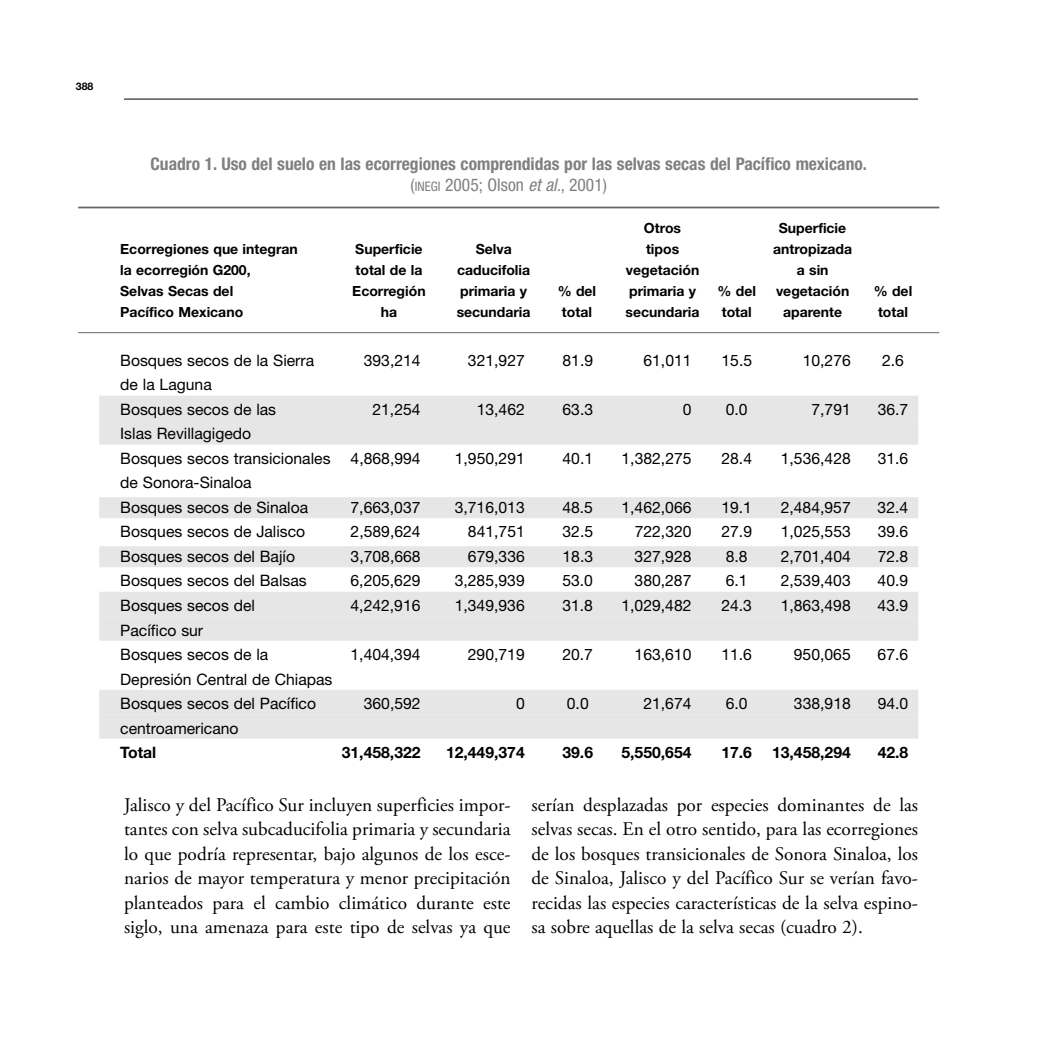
<style>
.page{position:relative;width:1042px;height:1042px;background:#fff}
.page>*{position:absolute;margin:0;border:0;box-sizing:border-box;transform-origin:0 0}
.t1{font:19.25px/24.5px "Adobe Garamond Pro";color:#000;text-align:justify}
.t2{font:700 condensed 17.5px/21px "Helvetica Neue LT Std";color:#808080;text-align:center}
.t3{font:15.75px/24.5px "Helvetica Neue LT Std";color:#000}
.t4{font:700 15.75px "Helvetica Neue LT Std";color:#000}
.t5{font:700 14px "Helvetica Neue LT Std";color:#000}
.t6{font:700 10.5px "Helvetica Neue LT Std";color:#000}
.s1{font-weight:400}
.s2{font-weight:400;font-size:13.12px}
.s3{font-weight:400;font-style:italic}
.s4{font-weight:700}
</style>
<div class="page">
<hr style="left:124px;top:99px;width:794px;height:1px;background:#000">
<hr style="left:78px;top:207px;width:861px;height:1px;background:#666">
<hr style="left:78px;top:332px;width:861px;height:1px;background:#666">
<div style="left:99px;top:396px;width:819px;height:24px;background:#e6e6e6"></div>
<div style="left:99px;top:420px;width:819px;height:25px;background:#e6e6e6"></div>
<div style="left:99px;top:497px;width:819px;height:21px;background:#e6e6e6"></div>
<div style="left:99px;top:546px;width:819px;height:21px;background:#e6e6e6"></div>
<div style="left:99px;top:592px;width:819px;height:24px;background:#e6e6e6"></div>
<div style="left:99px;top:616px;width:819px;height:25px;background:#e6e6e6"></div>
<div style="left:99px;top:690px;width:819px;height:24px;background:#e6e6e6"></div>
<div style="left:99px;top:714px;width:819px;height:25px;background:#e6e6e6"></div>
<p class="t6" style="left:76px;top:83px;width:19px">388</p>
<p class="t2" style="left:151px;top:155px;width:718px">Cuadro 1. Uso del suelo en las ecorregiones comprendidas por las selvas secas del Pacífico mexicano. <span class="s1">(</span><span class="s2">INEGI</span> <span class="s1">2005; Olson</span> <span class="s3">et al.</span><span class="s1">, 2001)</span></p>
<p class="t5" style="left:644px;top:223px;width:39px">Otros</p>
<p class="t5" style="left:779px;top:223px;width:69px">Superficie</p>
<p class="t5" style="left:120px;top:244px;width:179px">Ecorregiones que integran</p>
<p class="t5" style="left:355px;top:244px;width:69px">Superficie</p>
<p class="t5" style="left:476px;top:244px;width:38px">Selva</p>
<p class="t5" style="left:646px;top:244px;width:35px">tipos</p>
<p class="t5" style="left:773px;top:244px;width:81px">antropizada</p>
<p class="t5" style="left:120px;top:265px;width:132px">la ecorregión G200,</p>
<p class="t5" style="left:355px;top:265px;width:68px">total de la</p>
<p class="t5" style="left:457px;top:265px;width:75px">caducifolia</p>
<p class="t5" style="left:626px;top:265px;width:75px">vegetación</p>
<p class="t5" style="left:797px;top:265px;width:33px">a sin</p>
<p class="t5" style="left:120px;top:286px;width:115px">Selvas Secas del</p>
<p class="t5" style="left:352px;top:286px;width:75px">Ecorregión</p>
<p class="t5" style="left:460px;top:286px;width:68px">primaria y</p>
<p class="t5" style="left:558px;top:286px;width:40px">% del</p>
<p class="t5" style="left:629px;top:286px;width:68px">primaria y</p>
<p class="t5" style="left:717px;top:286px;width:40px">% del</p>
<p class="t5" style="left:776px;top:286px;width:75px">vegetación</p>
<p class="t5" style="left:874px;top:286px;width:40px">% del</p>
<p class="t5" style="left:120px;top:307px;width:124px">Pacífico Mexicano</p>
<p class="t5" style="left:381px;top:307px;width:18px">ha</p>
<p class="t5" style="left:457px;top:307px;width:75px">secundaria</p>
<p class="t5" style="left:562px;top:307px;width:32px">total</p>
<p class="t5" style="left:626px;top:307px;width:75px">secundaria</p>
<p class="t5" style="left:722px;top:307px;width:32px">total</p>
<p class="t5" style="left:783px;top:307px;width:61px">aparente</p>
<p class="t5" style="left:878px;top:307px;width:32px">total</p>
<p class="t3" style="left:120px;top:350px;width:195px">Bosques secos de la Sierra</p>
<p class="t3" style="left:364px;top:350px;width:58px">393,214</p>
<p class="t3" style="left:468px;top:350px;width:58px">321,927</p>
<p class="t3" style="left:562px;top:350px;width:32px">81.9</p>
<p class="t3" style="left:643px;top:350px;width:50px">61,011</p>
<p class="t3" style="left:721px;top:350px;width:32px">15.5</p>
<p class="t3" style="left:803px;top:350px;width:50px">10,276</p>
<p class="t3" style="left:882px;top:350px;width:23px">2.6</p>
<p class="t3" style="left:120px;top:374px;width:157px">de la Laguna<br>Bosques secos de las</p>
<p class="t3" style="left:372px;top:399px;width:50px">21,254</p>
<p class="t3" style="left:477px;top:399px;width:50px">13,462</p>
<p class="t3" style="left:562px;top:399px;width:32px">63.3</p>
<p class="t3" style="left:683px;top:399px;width:10px">0</p>
<p class="t3" style="left:726px;top:399px;width:23px">0.0</p>
<p class="t3" style="left:811px;top:399px;width:41px">7,791</p>
<p class="t3" style="left:877px;top:399px;width:32px">36.7</p>
<p class="t3" style="left:120px;top:423px;width:212px">Islas Revillagigedo<br>Bosques secos transicionales</p>
<p class="t3" style="left:120px;top:472px;width:190px">de Sonora-Sinaloa<br>Bosques secos de Sinaloa</p>
<p class="t3" style="left:350px;top:448px;width:72px">4,868,994</p>
<p class="t3" style="left:455px;top:448px;width:72px">1,950,291</p>
<p class="t3" style="left:562px;top:448px;width:32px">40.1</p>
<p class="t3" style="left:621px;top:448px;width:72px">1,382,275</p>
<p class="t3" style="left:721px;top:448px;width:32px">28.4</p>
<p class="t3" style="left:781px;top:448px;width:72px">1,536,428</p>
<p class="t3" style="left:878px;top:448px;width:32px">31.6</p>
<p class="t3" style="left:350px;top:497px;width:72px">7,663,037</p>
<p class="t3" style="left:455px;top:497px;width:72px">3,716,013</p>
<p class="t3" style="left:562px;top:497px;width:32px">48.5</p>
<p class="t3" style="left:621px;top:497px;width:72px">1,462,066</p>
<p class="t3" style="left:721px;top:497px;width:32px">19.1</p>
<p class="t3" style="left:781px;top:497px;width:72px">2,484,957</p>
<p class="t3" style="left:877px;top:497px;width:32px">32.4</p>
<p class="t3" style="left:120px;top:521px;width:187px">Bosques secos de Jalisco</p>
<p class="t3" style="left:350px;top:521px;width:72px">2,589,624</p>
<p class="t3" style="left:468px;top:521px;width:58px">841,751</p>
<p class="t3" style="left:562px;top:521px;width:32px">32.5</p>
<p class="t3" style="left:635px;top:521px;width:58px">722,320</p>
<p class="t3" style="left:721px;top:521px;width:32px">27.9</p>
<p class="t3" style="left:781px;top:521px;width:72px">1,025,553</p>
<p class="t3" style="left:877px;top:521px;width:32px">39.6</p>
<p class="t3" style="left:120px;top:546px;width:176px">Bosques secos del Bajío</p>
<p class="t3" style="left:350px;top:546px;width:72px">3,708,668</p>
<p class="t3" style="left:468px;top:546px;width:58px">679,336</p>
<p class="t3" style="left:562px;top:546px;width:32px">18.3</p>
<p class="t3" style="left:634px;top:546px;width:58px">327,928</p>
<p class="t3" style="left:726px;top:546px;width:23px">8.8</p>
<p class="t3" style="left:781px;top:546px;width:72px">2,701,404</p>
<p class="t3" style="left:877px;top:546px;width:32px">72.8</p>
<p class="t3" style="left:120px;top:570px;width:188px">Bosques secos del Balsas</p>
<p class="t3" style="left:350px;top:570px;width:72px">6,205,629</p>
<p class="t3" style="left:455px;top:570px;width:72px">3,285,939</p>
<p class="t3" style="left:562px;top:570px;width:32px">53.0</p>
<p class="t3" style="left:634px;top:570px;width:58px">380,287</p>
<p class="t3" style="left:726px;top:570px;width:23px">6.1</p>
<p class="t3" style="left:781px;top:570px;width:72px">2,539,403</p>
<p class="t3" style="left:877px;top:570px;width:32px">40.9</p>
<p class="t3" style="left:120px;top:595px;width:136px">Bosques secos del</p>
<p class="t3" style="left:350px;top:595px;width:72px">4,242,916</p>
<p class="t3" style="left:455px;top:595px;width:72px">1,349,936</p>
<p class="t3" style="left:562px;top:595px;width:32px">31.8</p>
<p class="t3" style="left:621px;top:595px;width:72px">1,029,482</p>
<p class="t3" style="left:721px;top:595px;width:32px">24.3</p>
<p class="t3" style="left:781px;top:595px;width:72px">1,863,498</p>
<p class="t3" style="left:877px;top:595px;width:32px">43.9</p>
<p class="t3" style="left:120px;top:619px;width:150px">Pacífico sur<br>Bosques secos de la</p>
<p class="t3" style="left:350px;top:644px;width:72px">1,404,394</p>
<p class="t3" style="left:468px;top:644px;width:58px">290,719</p>
<p class="t3" style="left:562px;top:644px;width:32px">20.7</p>
<p class="t3" style="left:634px;top:644px;width:58px">163,610</p>
<p class="t3" style="left:721px;top:644px;width:32px">11.6</p>
<p class="t3" style="left:794px;top:644px;width:58px">950,065</p>
<p class="t3" style="left:877px;top:644px;width:32px">67.6</p>
<p class="t3" style="left:120px;top:668px;width:214px">Depresión Central de Chiapas<br>Bosques secos del Pacífico</p>
<p class="t3" style="left:120px;top:717px;width:120px">centroamericano<br><span class="s4">Total</span></p>
<p class="t3" style="left:364px;top:693px;width:58px">360,592</p>
<p class="t3" style="left:516px;top:693px;width:10px">0</p>
<p class="t3" style="left:567px;top:693px;width:23px">0.0</p>
<p class="t3" style="left:643px;top:693px;width:50px">21,674</p>
<p class="t3" style="left:726px;top:693px;width:23px">6.0</p>
<p class="t3" style="left:794px;top:693px;width:58px">338,918</p>
<p class="t3" style="left:877px;top:693px;width:32px">94.0</p>
<p class="t4" style="left:342px;top:747px;width:80px">31,458,322</p>
<p class="t4" style="left:446px;top:747px;width:80px">12,449,374</p>
<p class="t4" style="left:562px;top:747px;width:32px">39.6</p>
<p class="t4" style="left:621px;top:747px;width:72px">5,550,654</p>
<p class="t4" style="left:721px;top:747px;width:32px">17.6</p>
<p class="t4" style="left:772px;top:747px;width:80px">13,458,294</p>
<p class="t4" style="left:877px;top:747px;width:32px">42.8</p>
<p class="t1" style="left:124px;top:794px;width:388px">Jalisco y del Pacífico Sur incluyen superficies impor&shy;tantes con selva subcaducifolia primaria y secundaria lo que podría representar, bajo algunos de los esce&shy;narios de mayor temperatura y menor precipitación planteados para el cambio climático durante este siglo, una amenaza para este tipo de selvas ya que</p>
<p class="t1" style="left:531px;top:794px;width:388px">serían desplazadas por especies dominantes de las selvas secas. En el otro sentido, para las ecorregiones de los bosques transicionales de Sonora Sinaloa, los de Sinaloa, Jalisco y del Pacífico Sur se verían favo&shy;recidas las especies características de la selva espino&shy;sa sobre aquellas de la selva secas (cuadro 2).</p>
</div>
